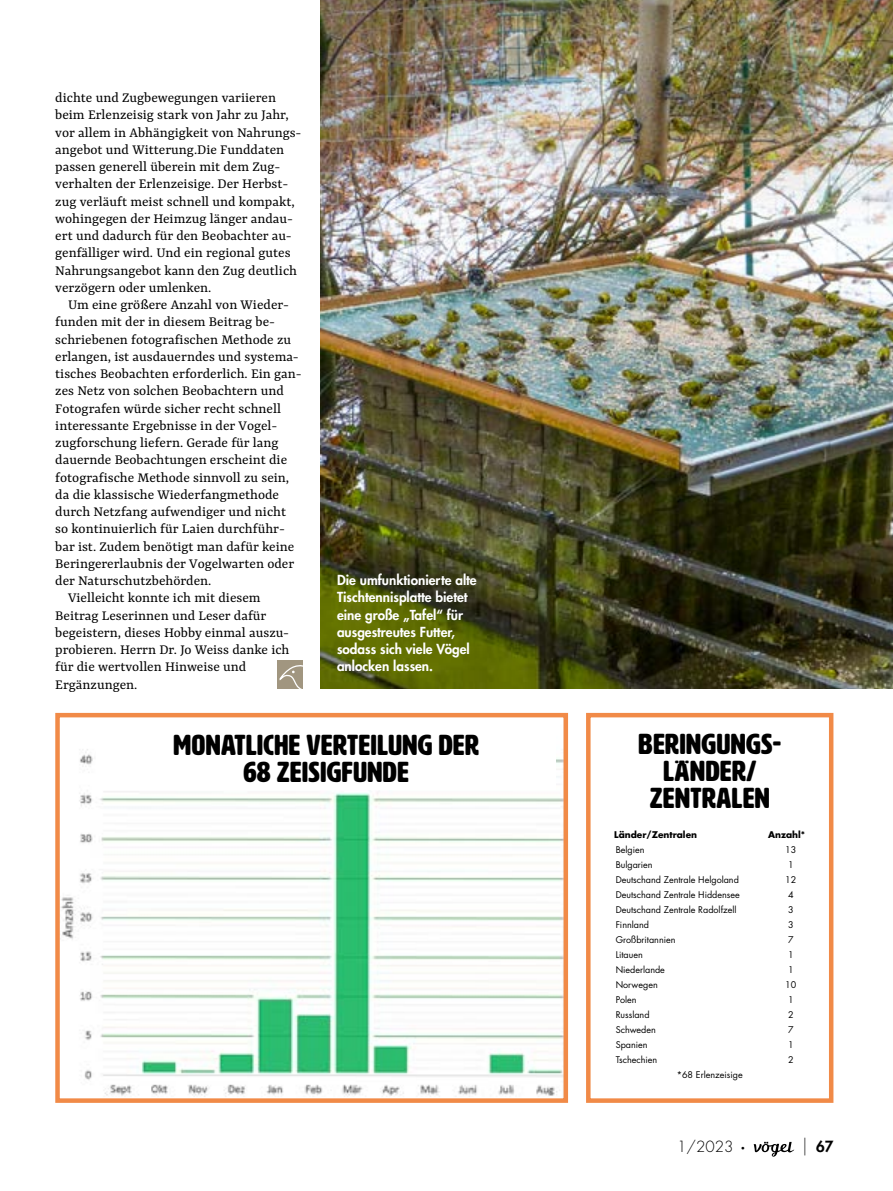
<style>
.page{position:relative;width:893px;height:1191px;background:#fff}
.page>*{position:absolute;margin:0;border:0;box-sizing:border-box;transform-origin:0 0}
.t1{font:28.5px/27px "HWT Artz";letter-spacing:.02em;color:#000;text-align:center}
.t2{font:15px/17.2px "Yrsa";color:#000}
.t3{font:300 15px "Futura Std";color:#000}
.t4{font:800 15px "Futura Std";color:#000}
.t5{font:800 13.5px/17.2px "Futura Std";color:#fff}
.t6{font:9px "Futura Std";color:#000}
.t7{font:700 9px "Futura Std";color:#000}
.s1{font-weight:800}
.s2{font-weight:300;font-style:italic}
</style>
<div class="page">
<div style="left:586px;top:713px;width:247px;height:389px;border:4px solid #f18a47"></div>
<img style="left:60px;top:749px;width:503px;height:348px">
<div style="left:55px;top:713px;width:513px;height:389px;border:4px solid #f18a47"></div>
<div style="left:97px;top:723px;width:459px;height:67px;background:#fff"></div>
<img style="left:321px;top:0;width:572px;height:688px">
<div style="left:277px;top:660px;width:26px;height:28px;background:#a19680"></div>
<svg style="left:279px;top:665px;width:24px;height:23px"></svg>
<svg style="left:754px;top:1141px;width:40px;height:15px"></svg>
<p class="t2" style="left:55px;top:90px;width:248px">dichte und Zugbewegungen variieren beim Erlenzeisig stark von Jahr zu Jahr, vor allem in Abhängigkeit von Nahrungs&shy;angebot und Witterung.Die Funddaten passen generell überein mit dem Zug&shy;verhalten der Erlenzeisige. Der Herbst&shy;zug verläuft meist schnell und kompakt, wohingegen der Heimzug länger andau&shy;ert und dadurch für den Beobachter au&shy;genfälliger wird. Und ein regional gutes Nahrungsangebot kann den Zug deutlich verzögern oder umlenken.</p>
<p class="t2" style="left:68px;top:297px;width:223px">Um eine größere Anzahl von Wieder-</p>
<p class="t2" style="left:55px;top:314px;width:221px">funden mit der in diesem Beitrag be-</p>
<p class="t2" style="left:55px;top:331px;width:237px">schriebenen fotografischen Methode zu</p>
<p class="t2" style="left:55px;top:348px;width:245px">erlangen, ist ausdauerndes und systema-</p>
<p class="t2" style="left:55px;top:366px;width:248px">tisches Beobachten erforderlich. Ein gan-</p>
<p class="t2" style="left:55px;top:383px;width:230px">zes Netz von solchen Beobachtern und</p>
<p class="t2" style="left:55px;top:400px;width:227px">Fotografen würde sicher recht schnell</p>
<p class="t2" style="left:55px;top:417px;width:223px">interessante Ergebnisse in der Vogel-</p>
<p class="t2" style="left:55px;top:435px;width:225px">zugforschung liefern. Gerade für lang</p>
<p class="t2" style="left:55px;top:452px;width:233px">dauernde Beobachtungen erscheint die</p>
<p class="t2" style="left:55px;top:469px;width:235px">fotografische Methode sinnvoll zu sein,</p>
<p class="t2" style="left:55px;top:486px;width:225px">da die klassische Wiederfangmethode</p>
<p class="t2" style="left:55px;top:504px;width:232px">durch Netzfang aufwendiger und nicht</p>
<p class="t2" style="left:55px;top:521px;width:231px">so kontinuierlich für Laien durchführ-</p>
<p class="t2" style="left:55px;top:538px;width:241px">bar ist. Zudem benötigt man dafür keine</p>
<p class="t2" style="left:55px;top:555px;width:241px">Beringererlaubnis der Vogelwarten oder</p>
<p class="t2" style="left:55px;top:573px;width:158px">der Naturschutzbehörden.</p>
<p class="t2" style="left:68px;top:590px;width:194px">Vielleicht konnte ich mit diesem</p>
<p class="t2" style="left:55px;top:607px;width:213px">Beitrag Leserinnen und Leser dafür</p>
<p class="t2" style="left:55px;top:624px;width:235px">begeistern, dieses Hobby einmal auszu-</p>
<p class="t2" style="left:55px;top:642px;width:236px">probieren. Herrn Dr. Jo Weiss danke ich</p>
<p class="t2" style="left:55px;top:659px;width:193px">für die wertvollen Hinweise und</p>
<p class="t2" style="left:55px;top:676px;width:84px">Ergänzungen.</p>
<p class="t5" style="left:337px;top:571px;width:141px">Die umfunktionierte alte<br>Tischtennisplatte bietet eine große „Tafel“ für ausgestreutes Futter, sodass sich viele Vögel anlocken lassen.</p>
<h1 class="t1" style="left:174px;top:731px;width:307px">MONATLICHE VERTEILUNG DER<br>68 ZEISIGFUNDE</h1>
<h1 class="t1" style="left:639px;top:731px;width:144px">BERINGUNGS-<br>LÄNDER/<br>ZENTRALEN</h1>
<p class="t7" style="left:614px;top:829px;width:84px">Länder/Zentralen</p>
<p class="t7" style="left:768px;top:829px;width:39px">Anzahl*</p>
<p class="t6" style="left:616px;top:844px;width:30px">Belgien</p>
<p class="t6" style="left:785px;top:844px;width:13px">13</p>
<p class="t6" style="left:616px;top:859px;width:38px">Bulgarien</p>
<p class="t6" style="left:788px;top:859px;width:7px">1</p>
<p class="t6" style="left:616px;top:874px;width:125px">Deutschand Zentrale Helgoland</p>
<p class="t6" style="left:785px;top:874px;width:13px">12</p>
<p class="t6" style="left:616px;top:889px;width:126px">Deutschand Zentrale Hiddensee</p>
<p class="t6" style="left:788px;top:889px;width:7px">4</p>
<p class="t6" style="left:616px;top:904px;width:122px">Deutschand Zentrale Radolfzell</p>
<p class="t6" style="left:788px;top:904px;width:7px">3</p>
<p class="t6" style="left:616px;top:919px;width:35px">Finnland</p>
<p class="t6" style="left:788px;top:919px;width:7px">3</p>
<p class="t6" style="left:616px;top:934px;width:61px">Großbritannien</p>
<p class="t6" style="left:788px;top:934px;width:7px">7</p>
<p class="t6" style="left:616px;top:949px;width:29px">Litauen</p>
<p class="t6" style="left:788px;top:949px;width:7px">1</p>
<p class="t6" style="left:616px;top:964px;width:51px">Niederlande</p>
<p class="t6" style="left:788px;top:964px;width:7px">1</p>
<p class="t6" style="left:616px;top:979px;width:44px">Norwegen</p>
<p class="t6" style="left:785px;top:979px;width:13px">10</p>
<p class="t6" style="left:616px;top:994px;width:23px">Polen</p>
<p class="t6" style="left:788px;top:994px;width:7px">1</p>
<p class="t6" style="left:616px;top:1009px;width:35px">Russland</p>
<p class="t6" style="left:788px;top:1009px;width:7px">2</p>
<p class="t6" style="left:616px;top:1024px;width:42px">Schweden</p>
<p class="t6" style="left:788px;top:1024px;width:7px">7</p>
<p class="t6" style="left:616px;top:1039px;width:33px">Spanien</p>
<p class="t6" style="left:788px;top:1039px;width:7px">1</p>
<p class="t6" style="left:616px;top:1054px;width:43px">Tschechien</p>
<p class="t6" style="left:788px;top:1054px;width:7px">2</p>
<p class="t6" style="left:677px;top:1069px;width:68px">*68 Erlenzeisige</p>
<p class="t3" style="left:677px;top:1137px;width:69px">1/2023 <span class="s1">∙</span></p>
<p class="t4" style="left:801px;top:1137px;width:34px"><span class="s2">|</span> 67</p>
</div>
